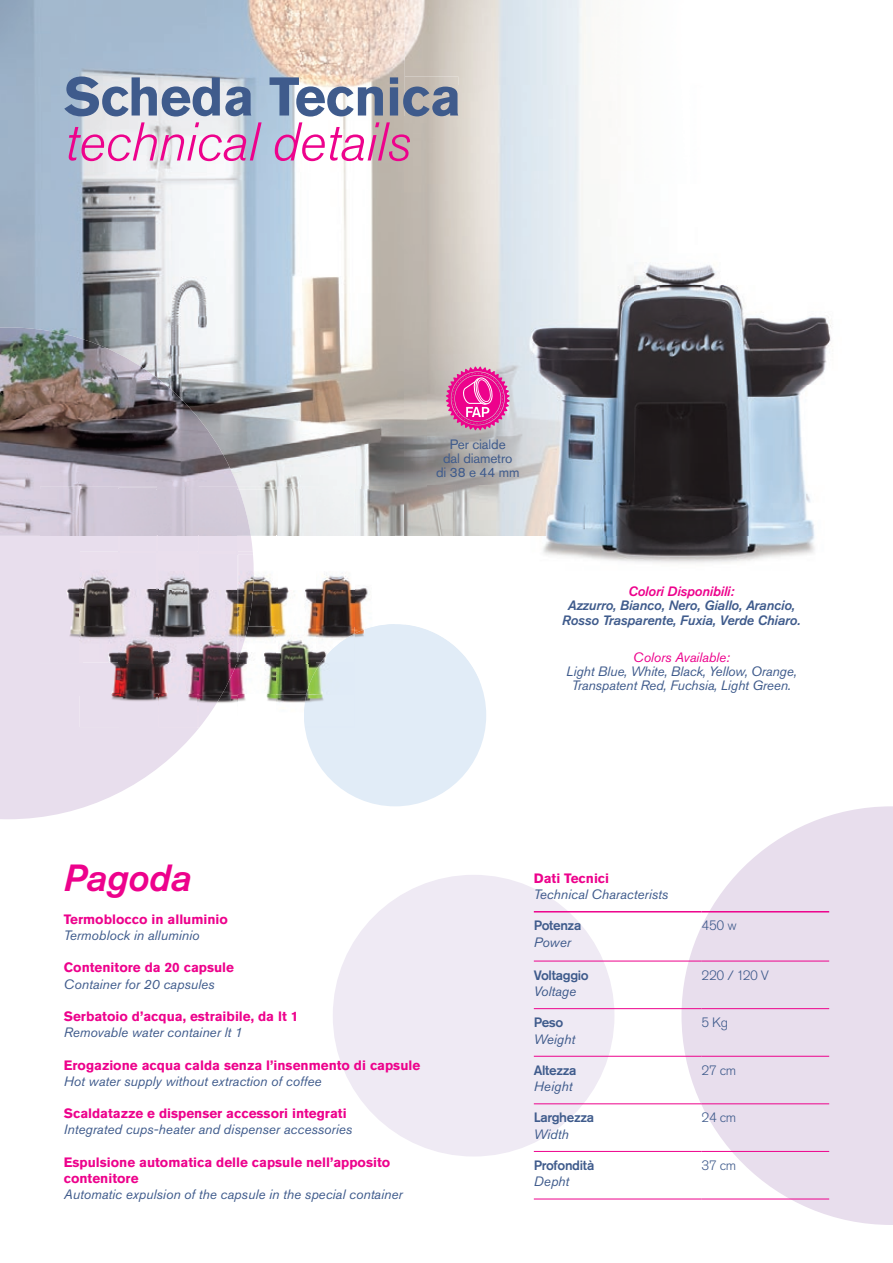
<style>
.page{position:relative;width:893px;height:1263px;background:#fff}
.page>*{position:absolute;margin:0;border:0;box-sizing:border-box;transform-origin:0 0}
.t1{font:italic 300 54px "Akzidenz Grotesk Std";letter-spacing:-.01em;color:#ed028c}
.t2{font:700 54px "Akzidenz Grotesk Std";letter-spacing:-.01em;color:#3f5b8c}
.t3{font:italic 500 37.5px "Akzidenz Grotesk Std";letter-spacing:-.01em;color:#ed028c}
.t4{font:italic 13.5px/14.2px "Akzidenz Grotesk Std";color:#3f5b8c;text-align:center}
.t5{font:700 13.5px/16.2px "Akzidenz Grotesk Std";color:#ed028c}
.t6{font:italic 500 13.5px/14.2px "Akzidenz Grotesk Std";letter-spacing:-.01em;color:#3f5b8c;text-align:center}
.t7{font:500 13.5px "Akzidenz Grotesk Std";letter-spacing:-.025em;color:#3f5b8c}
.t8{font:13.5px/14.2px "Akzidenz Grotesk Std";letter-spacing:-.01em;color:#3f5b8c;text-align:center}
.t9{font:300 13.5px "Akzidenz Grotesk Std";letter-spacing:-.025em;color:#3f5b8c}
.t10{font:italic 500 13.5px "Akzidenz Grotesk Std";letter-spacing:-.01em;color:#ed028c}
.t11{font:italic 13.5px "Akzidenz Grotesk Std";letter-spacing:-.01em;color:#ed028c}
</style>
<div class="page">
<svg style="left:681px;top:806px;width:212px;height:419px;fill:#e8deed"></svg>
<div style="left:333px;top:875px;width:281px;height:281px;background:#efeaf4;border-radius:50%"></div>
<div style="left:304px;top:624px;width:182px;height:182px;background:#e1ecf7;border-radius:50%"></div>
<img style="left:0;top:0;width:405px;height:536px">
<svg style="left:0;top:536px;width:199px;height:283px;fill:#e8deed"></svg>
<img style="left:0;top:327px;width:238px;height:209px">
<img style="left:40px;top:578px;width:39px;height:42px">
<img style="left:394px;top:489px;width:1px;height:47px">
<img style="left:355px;top:634px;width:9px;height:3px">
<img style="left:411px;top:625px;width:69px;height:56px">
<img style="left:405px;top:0;width:189px;height:85px">
<img style="left:405px;top:117px;width:22px;height:419px">
<img style="left:405px;top:76px;width:53px;height:41px">
<img style="left:427px;top:85px;width:405px;height:478px">
<img style="left:427px;top:85px;width:31px;height:32px">
<hr style="left:534px;top:961px;width:168px;height:1px;background:#ed028c">
<hr style="left:702px;top:961px;width:127px;height:1px;background:#ed028c">
<hr style="left:534px;top:1008px;width:168px;height:1px;background:#ed028c">
<hr style="left:702px;top:1008px;width:127px;height:1px;background:#ed028c">
<hr style="left:534px;top:1056px;width:168px;height:1px;background:#ed028c">
<hr style="left:702px;top:1056px;width:127px;height:1px;background:#ed028c">
<hr style="left:534px;top:1103px;width:168px;height:1px;background:#ed028c">
<hr style="left:702px;top:1103px;width:127px;height:1px;background:#ed028c">
<hr style="left:534px;top:1151px;width:168px;height:1px;background:#ed028c">
<hr style="left:702px;top:1151px;width:127px;height:1px;background:#ed028c">
<hr style="left:534px;top:1199px;width:168px;height:1px;background:#ed028c">
<hr style="left:702px;top:1199px;width:127px;height:1px;background:#ed028c">
<hr style="left:534px;top:911px;width:168px;height:1px;background:#ed028c">
<hr style="left:702px;top:911px;width:127px;height:1px;background:#ed028c">
<svg style="left:446px;top:366px;width:64px;height:64px;background:#e255a7"></svg>
<img style="left:157px;top:487px;width:237px;height:2px">
<img style="left:316px;top:489px;width:78px;height:47px">
<img style="left:355px;top:587px;width:32px;height:47px">
<img style="left:40px;top:487px;width:117px;height:49px">
<div style="left:40px;top:536px;width:79px;height:42px;background:#e8deed"></div>
<img style="left:79px;top:578px;width:1px;height:42px">
<img style="left:40px;top:620px;width:40px;height:43px">
<img style="left:251px;top:489px;width:28px;height:47px">
<img style="left:237px;top:536px;width:16px;height:15px">
<img style="left:237px;top:489px;width:14px;height:47px">
<img style="left:279px;top:489px;width:37px;height:47px">
<img style="left:199px;top:488px;width:38px;height:138px">
<img style="left:157px;top:489px;width:42px;height:62px">
<img style="left:120px;top:489px;width:36px;height:174px">
<img style="left:222px;top:695px;width:83px;height:32px">
<img style="left:160px;top:663px;width:146px;height:32px">
<img style="left:160px;top:727px;width:38px;height:1px">
<img style="left:160px;top:695px;width:62px;height:32px">
<img style="left:197px;top:664px;width:2px;height:63px">
<img style="left:238px;top:726px;width:38px;height:1px">
<img style="left:236px;top:626px;width:2px;height:100px">
<svg style="left:236px;top:536px;width:1px;height:18px"></svg>
<img style="left:236px;top:554px;width:1px;height:72px">
<img style="left:160px;top:554px;width:40px;height:110px">
<svg style="left:197px;top:536px;width:3px;height:18px"></svg>
<img style="left:200px;top:626px;width:36px;height:37px">
<img style="left:80px;top:664px;width:78px;height:31px">
<img style="left:80px;top:695px;width:2px;height:32px">
<img style="left:119px;top:727px;width:39px;height:1px">
<img style="left:82px;top:695px;width:76px;height:32px">
<img style="left:82px;top:663px;width:74px;height:1px">
<img style="left:80px;top:551px;width:39px;height:37px">
<img style="left:80px;top:588px;width:2px;height:75px">
<img style="left:82px;top:553px;width:38px;height:110px">
<svg style="left:119px;top:536px;width:1px;height:17px"></svg>
<img style="left:156px;top:553px;width:2px;height:110px">
<svg style="left:156px;top:536px;width:2px;height:17px"></svg>
<img style="left:158px;top:590px;width:2px;height:137px">
<img style="left:158px;top:551px;width:39px;height:39px">
<img style="left:306px;top:664px;width:16px;height:30px">
<img style="left:304px;top:694px;width:20px;height:32px">
<img style="left:354px;top:593px;width:1px;height:41px">
<img style="left:316px;top:573px;width:38px;height:90px">
<img style="left:321px;top:634px;width:33px;height:29px">
<img style="left:279px;top:586px;width:37px;height:78px">
<img style="left:276px;top:587px;width:3px;height:76px">
<img style="left:276px;top:590px;width:1px;height:136px">
<img style="left:238px;top:626px;width:38px;height:38px">
<img style="left:237px;top:554px;width:1px;height:107px">
<img style="left:254px;top:574px;width:22px;height:16px">
<img style="left:251px;top:590px;width:25px;height:36px">
<img style="left:238px;top:554px;width:16px;height:53px">
<img style="left:238px;top:607px;width:13px;height:52px">
<h1 class="t2" style="left:64px;top:65px;width:399px">Scheda Tecnica</h1>
<h1 class="t1" style="left:64px;top:112px;width:348px">technical details</h1>
<p class="t8" style="left:436px;top:437px;width:85px">Per cialde<br>dal diametro<br>di 38 e 44 mm</p>
<p class="t10" style="left:629px;top:584px;width:107px">Colori Disponibili:</p>
<p class="t6" style="left:562px;top:598px;width:240px">Azzurro, Bianco, Nero, Giallo, Arancio,<br>Rosso Trasparente, Fuxia, Verde Chiaro.</p>
<p class="t11" style="left:633px;top:649px;width:98px">Colors Available:</p>
<p class="t4" style="left:566px;top:664px;width:232px">Light Blue, White, Black, Yellow, Orange,<br>Transpatent Red, Fuchsia, Light Green.</p>
<h2 class="t3" style="left:64px;top:857px;width:129px">Pagoda</h2>
<p class="t5" style="left:64px;top:911px;width:166px">Termoblocco in alluminio</p>
<p class="t4" style="left:64px;top:928px;width:137px">Termoblock in alluminio</p>
<p class="t5" style="left:64px;top:959px;width:172px">Contenitore da 20 capsule</p>
<p class="t4" style="left:64px;top:977px;width:152px">Container for 20 capsules</p>
<p class="t5" style="left:64px;top:1008px;width:236px">Serbatoio d’acqua, estraibile, da lt 1</p>
<p class="t4" style="left:64px;top:1025px;width:181px">Removable water container lt 1</p>
<p class="t5" style="left:64px;top:1057px;width:358px">Erogazione acqua calda senza l’insenmento di capsule</p>
<p class="t4" style="left:64px;top:1074px;width:259px">Hot water supply without extraction of coffee</p>
<p class="t5" style="left:64px;top:1105px;width:284px">Scaldatazze e dispenser accessori integrati</p>
<p class="t4" style="left:64px;top:1122px;width:290px">Integrated cups-heater and dispenser accessories</p>
<p class="t5" style="left:64px;top:1154px;width:328px">Espulsione automatica delle capsule nell’apposito contenitore</p>
<p class="t4" style="left:64px;top:1187px;width:340px">Automatic expulsion of the capsule in the special container</p>
<p class="t5" style="left:534px;top:870px;width:77px">Dati Tecnici</p>
<p class="t4" style="left:534px;top:887px;width:136px">Technical Characterists</p>
<p class="t7" style="left:534px;top:917px;width:49px">Potenza</p>
<p class="t4" style="left:534px;top:935px;width:39px">Power</p>
<p class="t9" style="left:702px;top:918px;width:37px">450 w</p>
<p class="t7" style="left:534px;top:967px;width:56px">Voltaggio</p>
<p class="t4" style="left:534px;top:984px;width:44px">Voltage</p>
<p class="t9" style="left:702px;top:967px;width:69px">220 / 120 V</p>
<p class="t7" style="left:534px;top:1014px;width:31px">Peso</p>
<p class="t4" style="left:534px;top:1031px;width:43px">Weight</p>
<p class="t9" style="left:702px;top:1015px;width:28px">5 Kg</p>
<p class="t7" style="left:534px;top:1062px;width:44px">Altezza</p>
<p class="t4" style="left:534px;top:1079px;width:40px">Height</p>
<p class="t9" style="left:702px;top:1063px;width:36px">27 cm</p>
<p class="t7" style="left:534px;top:1109px;width:62px">Larghezza</p>
<p class="t4" style="left:534px;top:1127px;width:36px">Width</p>
<p class="t9" style="left:702px;top:1110px;width:36px">24 cm</p>
<p class="t7" style="left:534px;top:1157px;width:62px">Profondità</p>
<p class="t4" style="left:534px;top:1174px;width:37px">Depht</p>
<p class="t9" style="left:702px;top:1158px;width:36px">37 cm</p>
</div>
